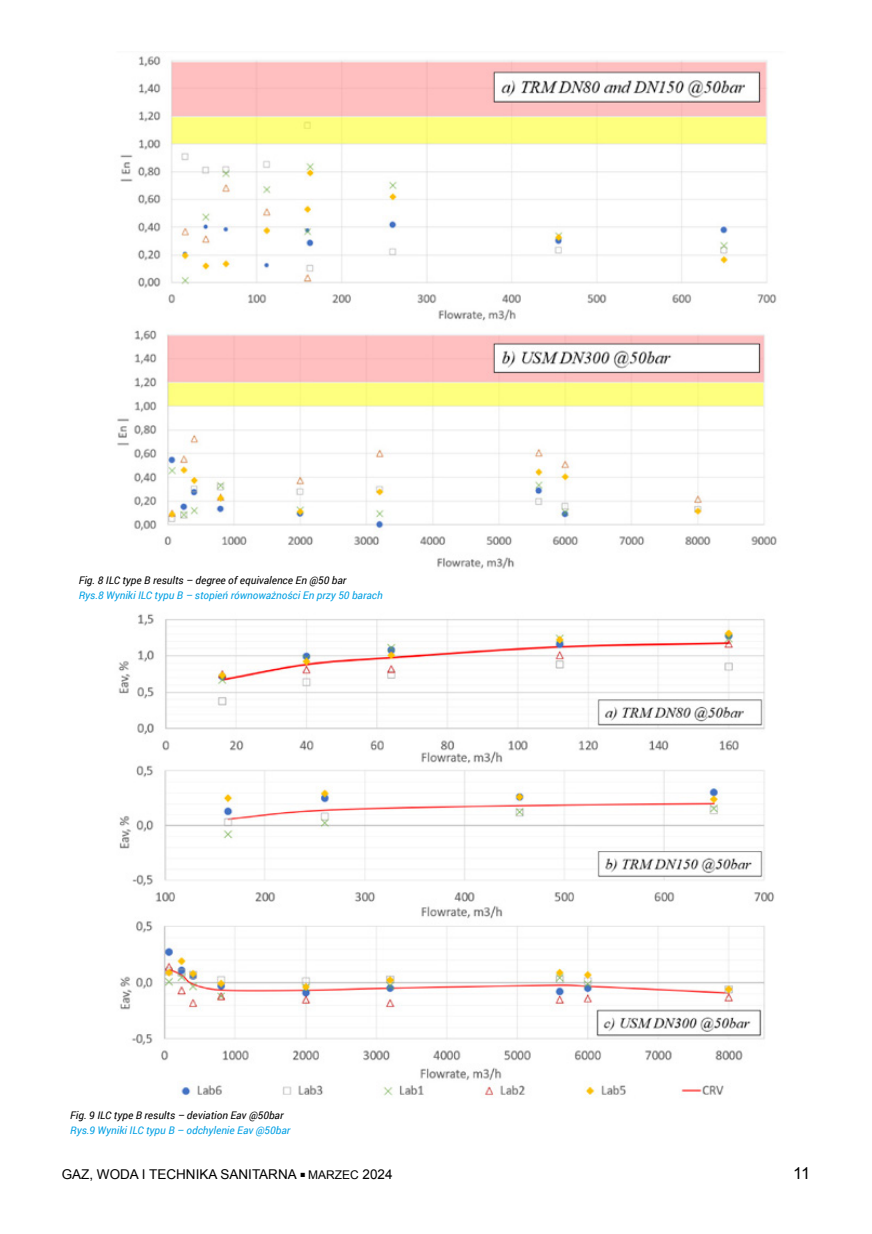
<style>
.page{position:relative;width:872px;height:1234px;background:#fff}
.page>*{position:absolute;margin:0;border:0;box-sizing:border-box;transform-origin:0 0}
.t1{font:16.5px "Arial";color:#000}
.t2{font:13.5px "Arial";color:#000}
.t3{font:italic 10.5px "Roboto";color:#009fe3}
.t4{font:italic 10.5px "Roboto";color:#000}
.s1{font-size:9px}
.s2{font-size:12px}
</style>
<div class="page">
<img style="left:117px;top:56px;width:660px;height:513px">
<img style="left:118px;top:614px;width:657px;height:484px">
<p class="t4" style="left:79px;top:572px;width:269px">Fig. 8 ILC type B results – degree of equivalence En @50 bar</p>
<p class="t3" style="left:79px;top:587px;width:306px">Rys.8 Wyniki ILC typu B – stopień równoważności En przy 50 barach</p>
<p class="t4" style="left:70px;top:1107px;width:215px">Fig. 9 ILC type B results – deviation Eav @50bar</p>
<p class="t3" style="left:70px;top:1122px;width:221px">Rys.9 Wyniki ILC typu B – odchylenie Eav @50bar</p>
<p class="t2" style="left:62px;top:1164px;width:332px">GAZ, WODA I TECHNIKA SANITARNA <span class="s1">■</span> <span class="s2">MARZEC</span> 2024</p>
<h1 class="t1" style="left:793px;top:1161px;width:19px">11</h1>
</div>
